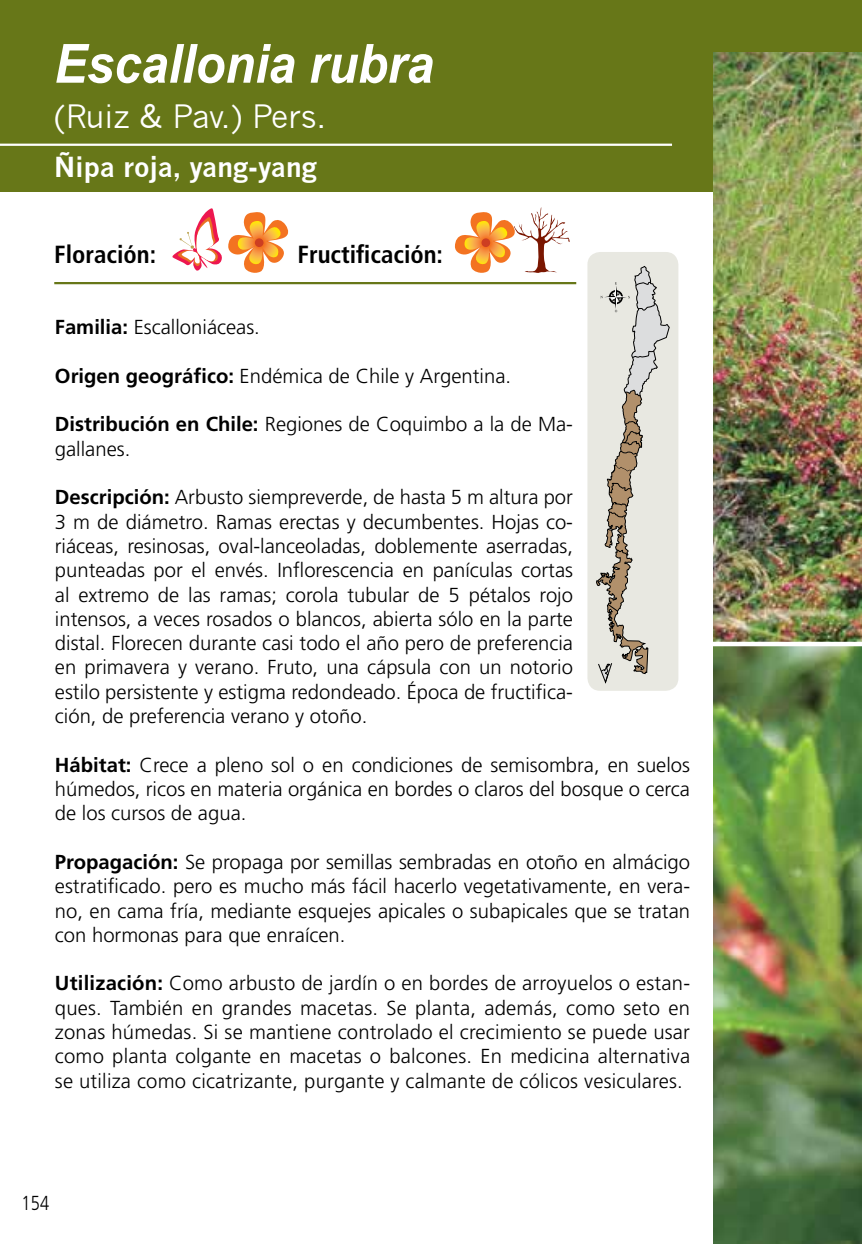
<style>
.page{position:relative;width:862px;height:1244px;background:#fff}
.page>*{position:absolute;margin:0;border:0;box-sizing:border-box;transform-origin:0 0}
.t1{font:italic 700 54px "Arial Narrow";color:#fff;scale:1.1 1}
.t2{font:31.5px "News Gothic";letter-spacing:-.01em;color:#fff}
.t3{font:700 27px "News Gothic";letter-spacing:-.01em;color:#fff}
.t4{font:700 condensed 24.75px "Frutiger LT Std";color:#000}
.t5{font:300 20.25px/24.3px "Frutiger LT Std";color:#000;text-align:justify}
.t6{font:300 20.25px "Frutiger LT Std";color:#000;scale:.81 1}
.s1{font-weight:700}
</style>
<div class="page">
<div style="left:0;top:0;width:713px;height:192px;background:#677718"></div>
<img style="left:713px;top:51px;width:148px;height:591px">
<div style="left:698px;top:0;width:163px;height:51px;background:#677718"></div>
<img style="left:713px;top:646px;width:148px;height:598px">
<div style="left:587px;top:252px;width:91px;height:439px;background:#e8e8e1;border-radius:13px"></div>
<svg style="left:596px;top:266px;width:73px;height:418px"></svg>
<hr style="left:0;top:144px;width:671px;height:2px;background:#fff">
<svg style="left:172px;top:208px;width:117px;height:65px"></svg>
<div style="left:255px;top:238px;width:8px;height:9px;background:#cd3e22;border-radius:50%"></div>
<svg style="left:454px;top:207px;width:115px;height:66px"></svg>
<div style="left:481px;top:238px;width:9px;height:9px;background:#cd3e22;border-radius:50%"></div>
<hr style="left:54px;top:282px;width:522px;height:2px;background:#677718">
<h1 class="t1" style="left:54px;top:23px;width:346px">Escallonia rubra</h1>
<h2 class="t2" style="left:54px;top:98px;width:273px">(Ruiz &amp; Pav.) Pers.</h2>
<h3 class="t3" style="left:54px;top:151px;width:264px">Ñipa roja, yang-yang</h3>
<p class="t4" style="left:54px;top:240px;width:103px">Floración:</p>
<p class="t4" style="left:297px;top:240px;width:147px">Fructificación:</p>
<p class="t5" style="left:55px;top:315px;width:206px"><span class="s1">Familia:</span> Escalloniáceas.</p>
<p class="t5" style="left:55px;top:364px;width:457px"><span class="s1">Origen geográfico:</span> Endémica de Chile y Argentina.</p>
<p class="t5" style="left:55px;top:412px;width:519px"><span class="s1">Distribución en Chile:</span> Regiones de Coquimbo a la de Ma&shy;gallanes.</p>
<p class="t5" style="left:55px;top:485px;width:519px"><span class="s1">Descripción:</span> Arbusto siempreverde, de hasta 5 m altura por 3 m de diámetro. Ramas erectas y decumbentes. Hojas co&shy;riáceas, resinosas, oval-lanceoladas, doblemente aserradas, punteadas por el envés. Inflorescencia en panículas cortas al extremo de las ramas; corola tubular de 5 pétalos rojo intensos, a veces rosados o blancos, abierta sólo en la parte distal. Florecen durante casi todo el año pero de preferencia en primavera y verano. Fruto, una cápsula con un notorio estilo persistente y estigma redondeado. Época de fructifica&shy;ción, de preferencia verano y otoño.</p>
<p class="t5" style="left:55px;top:753px;width:636px"><span class="s1">Hábitat:</span> Crece a pleno sol o en condiciones de semisombra, en suelos húmedos, ricos en materia orgánica en bordes o claros del bosque o cerca de los cursos de agua.</p>
<p class="t5" style="left:55px;top:850px;width:636px"><span class="s1">Propagación:</span> Se propaga por semillas sembradas en otoño en almácigo estratificado. pero es mucho más fácil hacerlo vegetativamente, en vera&shy;no, en cama fría, mediante esquejes apicales o subapicales que se tratan con hormonas para que enraícen.</p>
<p class="t5" style="left:55px;top:971px;width:636px"><span class="s1">Utilización:</span> Como arbusto de jardín o en bordes de arroyuelos o estan&shy;ques. También en grandes macetas. Se planta, además, como seto en zonas húmedas. Si se mantiene controlado el crecimiento se puede usar como planta colgante en macetas o balcones. En medicina alternativa se utiliza como cicatrizante, purgante y calmante de cólicos vesiculares.</p>
<p class="t6" style="left:22px;top:1191px;width:35px">154</p>
</div>
